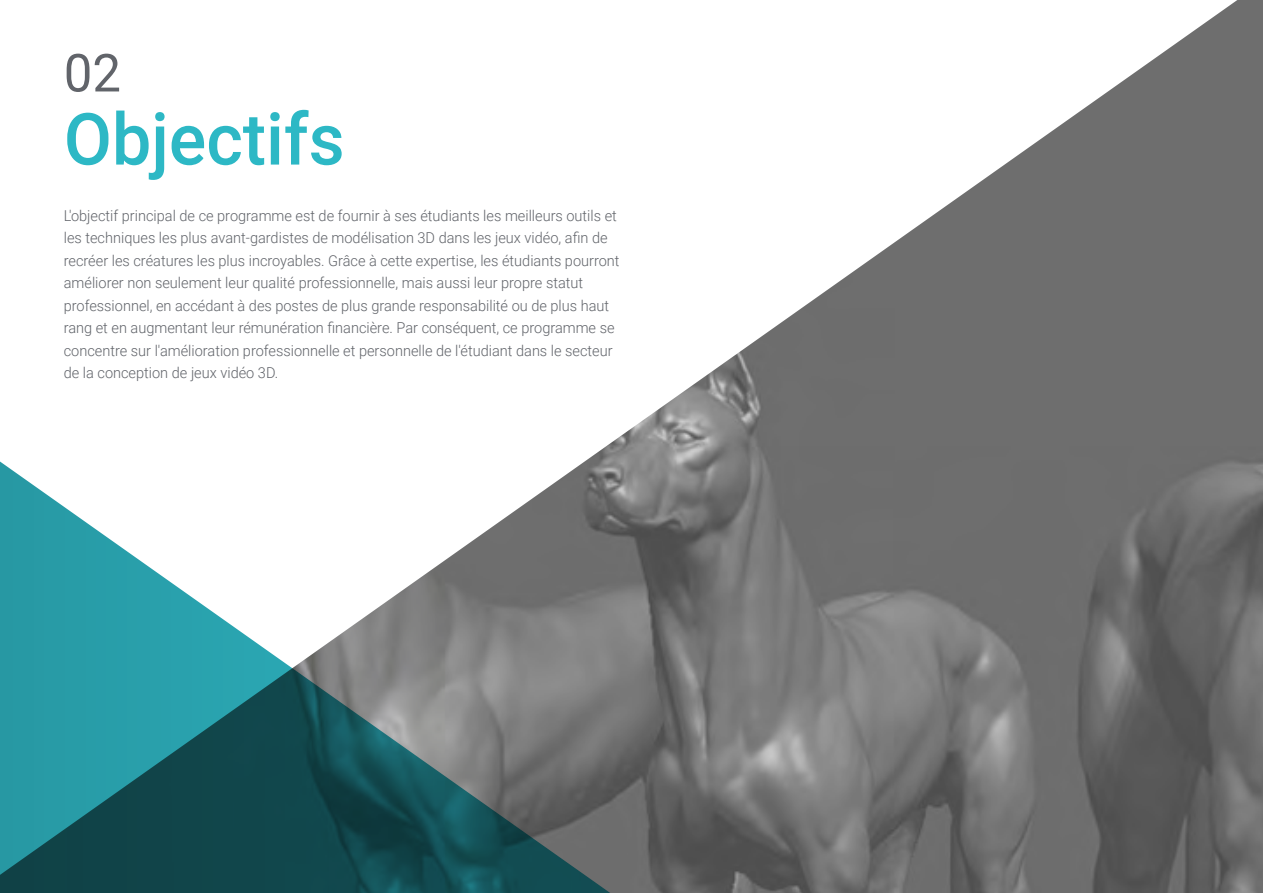
<style>
.page{position:relative;width:1263px;height:893px;background:#fff}
.page>*{position:absolute;margin:0;border:0;box-sizing:border-box;transform-origin:0 0}
.t1{font:500 72px "Roboto";color:#2db8c5}
.t2{font:52.5px "Roboto";color:#61646a}
.t3{font:300 15px/22.5px "Roboto";color:#61646a}
</style>
<div class="page">
<img style="left:607px;top:0;width:656px;height:893px">
<svg style="left:0;top:446px;width:640px;height:447px"></svg>
<h2 class="t2" style="left:64px;top:36px;width:59px">02</h2>
<h1 class="t1" style="left:64px;top:89px;width:282px">Objectifs</h1>
<p class="t3" style="left:64px;top:204px;width:557px">L'objectif principal de ce programme est de fournir à ses étudiants les meilleurs outils et les techniques les plus avant-gardistes de modélisation 3D dans les jeux vidéo, afin de recréer les créatures les plus incroyables. Grâce à cette expertise, les étudiants pourront améliorer non seulement leur qualité professionnelle, mais aussi leur propre statut professionnel, en accédant à des postes de plus grande responsabilité ou de plus haut rang et en augmentant leur rémunération financière. Par conséquent, ce programme se concentre sur l'amélioration professionnelle et personnelle de l'étudiant dans le secteur de la conception de jeux vidéo 3D.</p>
</div>
